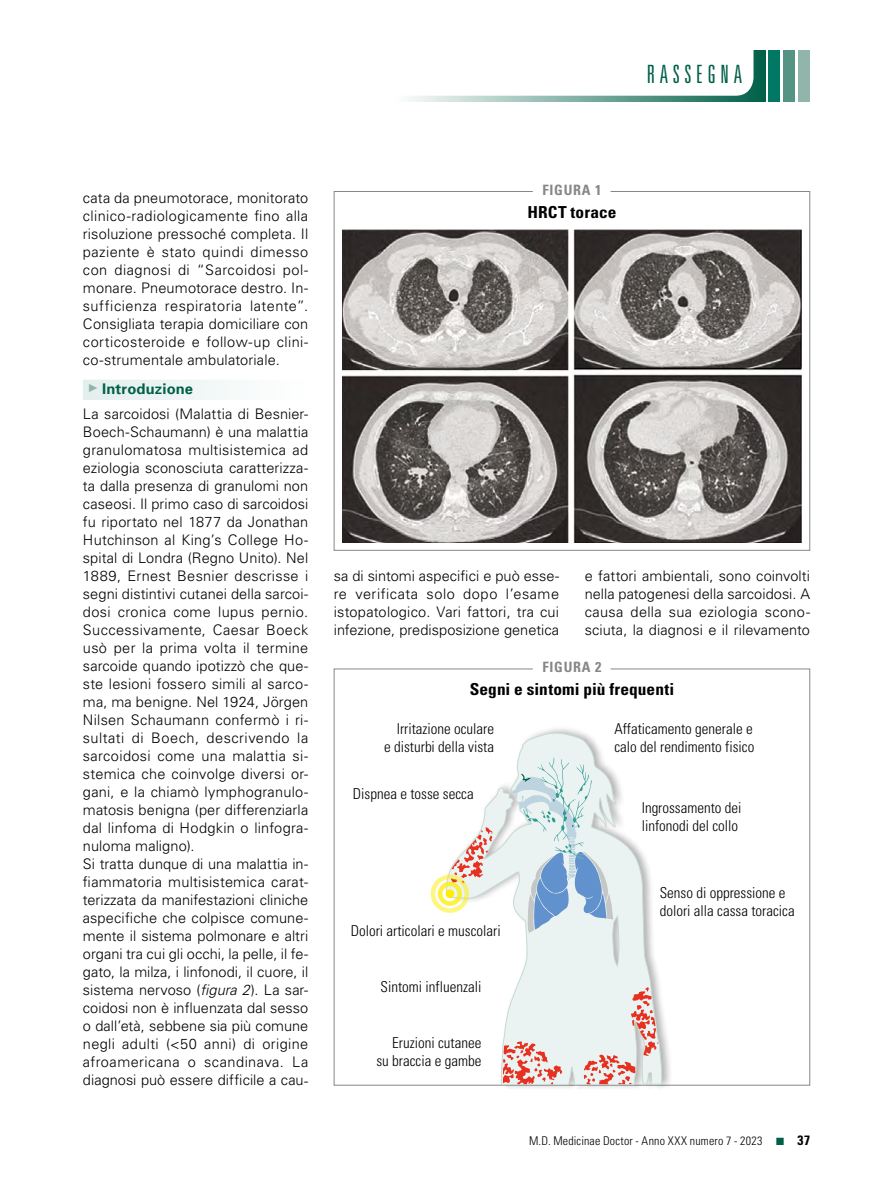
<style>
.page{position:relative;width:893px;height:1191px;background:#fff}
.page>*{position:absolute;margin:0;border:0;box-sizing:border-box;transform-origin:0 0}
.t1{font:300 ultra-condensed 25.2px "Univers";letter-spacing:.185em;color:#006048}
.t2{font:700 condensed 16.5px "Univers";letter-spacing:.005em;color:#000;scale:1.05 1}
.t3{font:300 condensed 15px/18px "Univers";color:#000}
.t4{font:700 14.7px "Univers";letter-spacing:.01em;color:#006048}
.t5{font:300 14.55px/18px "Univers";letter-spacing:.01em;color:#000;text-align:justify}
.t6{font:700 condensed 14.25px "Univers";letter-spacing:.05em;color:#878786}
.t7{font:700 condensed 13.5px "Univers";color:#000}
.t8{font:300 condensed 12px "Univers";letter-spacing:.015em;color:#000}
.s1{font-style:italic}
</style>
<div class="page">
<div style="left:396px;top:50px;width:369px;height:51px;background:linear-gradient(to right,#fcfdfc,#04624a)"></div>
<div style="left:768px;top:50px;width:12px;height:51px;background:#007864"></div>
<div style="left:783px;top:50px;width:12px;height:51px;background:#559485"></div>
<div style="left:798px;top:50px;width:12px;height:51px;background:#91b5aa"></div>
<div style="left:376px;top:0;width:377px;height:96px;background:#fff;border-radius:18px"></div>
<div style="left:83px;top:380px;width:225px;height:20px;background:linear-gradient(to right,#e3efed,#fff)"></div>
<svg style="left:333px;top:191px;width:477px;height:360px"></svg>
<img style="left:342px;top:230px;width:459px;height:312px">
<svg style="left:333px;top:668px;width:477px;height:417px"></svg>
<div style="left:444px;top:724px;width:229px;height:366px;background:#000;opacity:.3"></div>
<svg style="left:446px;top:733px;width:216px;height:357px"></svg>
<svg style="left:512px;top:757px;width:101px;height:176px;background:#c9dbe4"></svg>
<svg style="left:502px;top:1041px;width:61px;height:43px;background:#e8b6af"></svg>
<svg style="left:584px;top:987px;width:75px;height:97px;background:#e6d4d0"></svg>
<svg style="left:451px;top:827px;width:42px;height:56px"></svg>
<div style="left:431px;top:874px;width:38px;height:39px;border:4px solid #ffed00;border-radius:50%"></div>
<div style="left:438px;top:881px;width:24px;height:24px;border:4px solid #ffed00;border-radius:50%"></div>
<div style="left:446px;top:889px;width:8px;height:9px;background:#ffed00;border-radius:50%"></div>
<svg style="left:89px;top:384px;width:8px;height:8px"></svg>
<h1 class="t1" style="left:647px;top:60px;width:97px">RASSEGNA</h1>
<p class="t5" style="left:83px;top:189px;width:227px">cata da pneumotorace, monitorato clinico-radiologicamente fino alla risoluzione pressoché completa. Il paziente è stato quindi dimesso con diagnosi di “Sarcoidosi pol&shy;monare. Pneumotorace destro. In&shy;sufficienza respiratoria latente”.<br>Consigliata terapia domiciliare con corticosteroide e follow-up clini&shy;co-strumentale ambulatoriale.</p>
<p class="t4" style="left:102px;top:380px;width:93px">Introduzione</p>
<p class="t5" style="left:83px;top:405px;width:227px;text-align:left">La sarcoidosi (Malattia di Besnier-Boech-Schaumann) è una malattia granulomatosa multisistemica ad eziologia sconosciuta caratterizza&shy;ta dalla presenza di granulomi non caseosi. Il primo caso di sarcoidosi fu riportato nel 1877 da Jonathan Hutchinson al King’s College Ho&shy;spital di Londra (Regno Unito). Nel 1889, Ernest Besnier descrisse i segni distintivi cutanei della sarcoi&shy;dosi cronica come lupus pernio.<br>Successivamente, Caesar Boeck usò per la prima volta il termine sarcoide quando ipotizzò che que&shy;ste lesioni fossero simili al sarco&shy;ma, ma benigne. Nel 1924, Jörgen Nilsen Schaumann confermò i ri&shy;sultati di Boech, descrivendo la sarcoidosi come una malattia si&shy;stemica che coinvolge diversi or&shy;gani, e la chiamò lymphogranulo&shy;matosis benigna (per differenziarla dal linfoma di Hodgkin o linfogra&shy;nuloma maligno).<br>Si tratta dunque di una malattia in&shy;fiammatoria multisistemica carat&shy;terizzata da manifestazioni cliniche aspecifiche che colpisce comune&shy;mente il sistema polmonare e altri organi tra cui gli occhi, la pelle, il fe&shy;gato, la milza, i linfonodi, il cuore, il sistema nervoso (<span class="s1">figura 2</span>). La sar&shy;coidosi non è influenzata dal sesso o dall’età, sebbene sia più comune negli adulti (&lt;50 anni) di origine afroamericana o scandinava. La diagnosi può essere difficile a cau-</p>
<p class="t6" style="left:542px;top:181px;width:60px">FIGURA 1</p>
<p class="t2" style="left:527px;top:202px;width:86px">HRCT torace</p>
<p class="t5" style="left:334px;top:567px;width:227px">sa di sintomi aspecifici e può esse&shy;re verificata solo dopo l’esame istopatologico. Vari fattori, tra cui infezione, predisposizione genetica</p>
<p class="t5" style="left:585px;top:566px;width:227px">e fattori ambientali, sono coinvolti nella patogenesi della sarcoidosi. A causa della sua eziologia scono&shy;sciuta, la diagnosi e il rilevamento</p>
<p class="t6" style="left:542px;top:658px;width:60px">FIGURA 2</p>
<p class="t2" style="left:470px;top:679px;width:196px">Segni e sintomi più frequenti</p>
<p class="t3" style="left:614px;top:720px;width:141px">Affaticamento generale e calo del rendimento fisico</p>
<p class="t3" style="left:384px;top:720px;width:111px;text-align:right">Irritazione oculare<br>e disturbi della vista</p>
<p class="t3" style="left:353px;top:784px;width:122px">Dispnea e tosse secca</p>
<p class="t3" style="left:351px;top:921px;width:151px">Dolori articolari e muscolari</p>
<p class="t3" style="left:381px;top:977px;width:102px">Sintomi influenzali</p>
<p class="t3" style="left:376px;top:1033px;width:106px;text-align:right">Eruzioni cutanee su braccia e gambe</p>
<p class="t3" style="left:642px;top:798px;width:101px">Ingrossamento dei linfonodi del collo</p>
<p class="t3" style="left:660px;top:883px;width:136px">Senso di oppressione e dolori alla cassa toracica</p>
<p class="t8" style="left:529px;top:1134px;width:235px">M.D. Medicinae Doctor - Anno XXX numero 7 - 2023</p>
<p class="t7" style="left:798px;top:1132px;width:14px">37</p>
</div>
